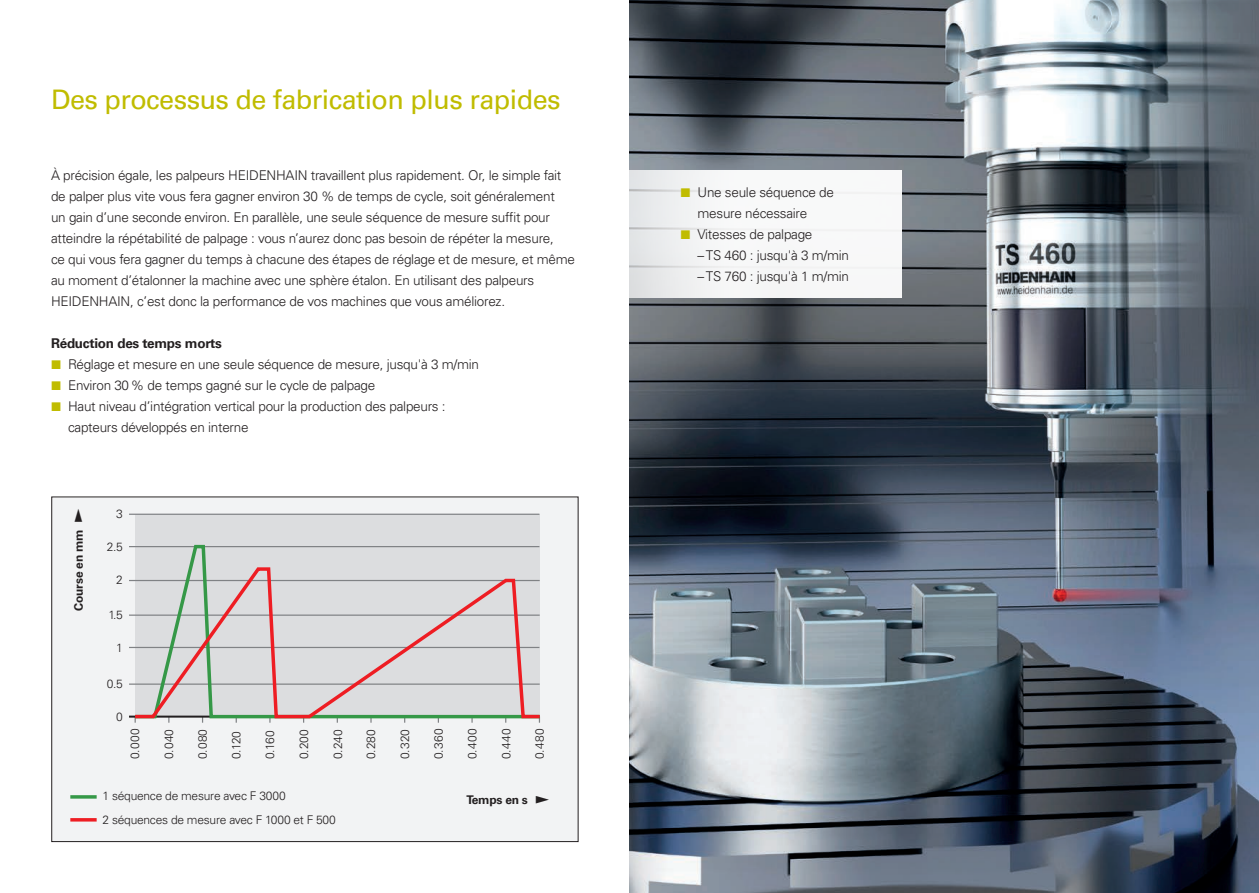
<style>
.page{position:relative;width:1259px;height:893px;background:#fff}
.page>*{position:absolute;margin:0;border:0;box-sizing:border-box;transform-origin:0 0}
.t1{font:27px "Univers LT Pro 55 Roman";letter-spacing:-.02em;color:#c0bc00}
.t2{font:300 13.5px/21px "Univers LT Pro 45";letter-spacing:-.02em;color:#231f20}
.t3{font:700 13.5px "Univers LT Pro 65";letter-spacing:-.02em;color:#231f20}
.t4{font:300 12px/24.8px "Univers LT Pro 45";letter-spacing:-.02em;color:#231f20}
.t5{font:700 12px "Univers LT Pro 65";letter-spacing:-.02em;color:#231f20}
</style>
<div class="page">
<div style="left:52px;top:498px;width:525px;height:343px;background:#f2f3f4"></div>
<svg style="left:70px;top:795px;width:27px;height:4px"></svg>
<hr style="left:70px;top:818px;width:27px;height:3px;background:#ee1d23">
<div style="left:135px;top:514px;width:404px;height:203px;background:#dcdddf"></div>
<hr style="left:129px;top:514px;width:410px;height:1px;background:#808285">
<hr style="left:129px;top:546px;width:410px;height:1px;background:#808285">
<hr style="left:129px;top:614px;width:411px;height:2px;background:#808285">
<hr style="left:129px;top:683px;width:411px;height:2px;background:#808285">
<hr style="left:129px;top:716px;width:410px;height:2px;background:#231f20">
<hr style="left:129px;top:580px;width:411px;height:1px;background:#808285">
<hr style="left:129px;top:647px;width:410px;height:1px;background:#808285">
<svg style="left:132px;top:543px;width:408px;height:23px"></svg>
<svg style="left:132px;top:566px;width:408px;height:154px"></svg>
<img style="left:629px;top:0;width:630px;height:893px">
<svg style="left:629px;top:170px;width:272px;height:128px"></svg>
<svg style="left:681px;top:188px;width:9px;height:9px"></svg>
<svg style="left:681px;top:230px;width:9px;height:9px"></svg>
<h1 class="t1" style="left:51px;top:81px;width:511px">Des processus de fabrication plus rapides</h1>
<p class="t2" style="left:51px;top:164px;width:525px">À précision égale, les palpeurs HEIDENHAIN travaillent plus rapidement. Or, le simple fait de palper plus vite vous fera gagner environ 30 % de temps de cycle, soit généralement<br>un gain d’une seconde environ. En parallèle, une seule séquence de mesure suffit pour atteindre la répétabilité de palpage : vous n’aurez donc pas besoin de répéter la mesure,<br>ce qui vous fera gagner du temps à chacune des étapes de réglage et de mesure, et même au moment d’étalonner la machine avec une sphère étalon. En utilisant des palpeurs HEIDENHAIN, c’est donc la performance de vos machines que vous améliorez.</p>
<p class="t3" style="left:51px;top:334px;width:172px">Réduction des temps morts</p>
<p class="t2" style="left:68px;top:353px;width:412px">Réglage et mesure en une seule séquence de mesure, jusqu'à 3 m/min Environ 30% de temps gagné sur le cycle de palpage<br>Haut niveau d’intégration vertical pour la production des palpeurs : capteurs développés en interne</p>
<p class="t5" style="left:70px;top:610px;width:82px;rotate:-90deg">Course en mm</p>
<p class="t4" style="left:116px;top:501px;width:8px">3</p>
<p class="t4" style="left:107px;top:534px;width:18px">2.5</p>
<p class="t4" style="left:116px;top:567px;width:8px">2</p>
<p class="t4" style="left:108px;top:602px;width:16px">1.5</p>
<p class="t4" style="left:116px;top:635px;width:8px">1</p>
<p class="t4" style="left:107px;top:671px;width:18px">0.5</p>
<p class="t4" style="left:116px;top:704px;width:8px">0</p>
<p class="t4" style="left:122px;top:759px;width:32px;rotate:-90deg">0.000</p>
<p class="t4" style="left:156px;top:759px;width:32px;rotate:-90deg">0.040</p>
<p class="t4" style="left:190px;top:759px;width:32px;rotate:-90deg">0.080</p>
<p class="t4" style="left:224px;top:759px;width:30px;rotate:-90deg">0.120</p>
<p class="t4" style="left:257px;top:759px;width:30px;rotate:-90deg">0.160</p>
<p class="t4" style="left:291px;top:759px;width:32px;rotate:-90deg">0.200</p>
<p class="t4" style="left:325px;top:759px;width:32px;rotate:-90deg">0.240</p>
<p class="t4" style="left:358px;top:759px;width:32px;rotate:-90deg">0.280</p>
<p class="t4" style="left:392px;top:759px;width:32px;rotate:-90deg">0.320</p>
<p class="t4" style="left:426px;top:759px;width:32px;rotate:-90deg">0.360</p>
<p class="t4" style="left:459px;top:759px;width:32px;rotate:-90deg">0.400</p>
<p class="t4" style="left:493px;top:759px;width:32px;rotate:-90deg">0.440</p>
<p class="t4" style="left:527px;top:759px;width:32px;rotate:-90deg">0.480</p>
<p class="t4" style="left:102px;top:783px;width:235px">1 séquence de mesure avec F 3000<br>2 séquences de mesure avec F 1000 et F 500</p>
<p class="t5" style="left:466px;top:792px;width:63px">Temps en s</p>
<p class="t2" style="left:697px;top:181px;width:138px">Une seule séquence de mesure nécessaire<br>Vitesses de palpage</p>
<p class="t2" style="left:697px;top:244px;width:153px">– TS 460 : jusqu'à 3 m/min</p>
<p class="t2" style="left:697px;top:265px;width:153px">– TS 760 : jusqu'à 1 m/min</p>
</div>
